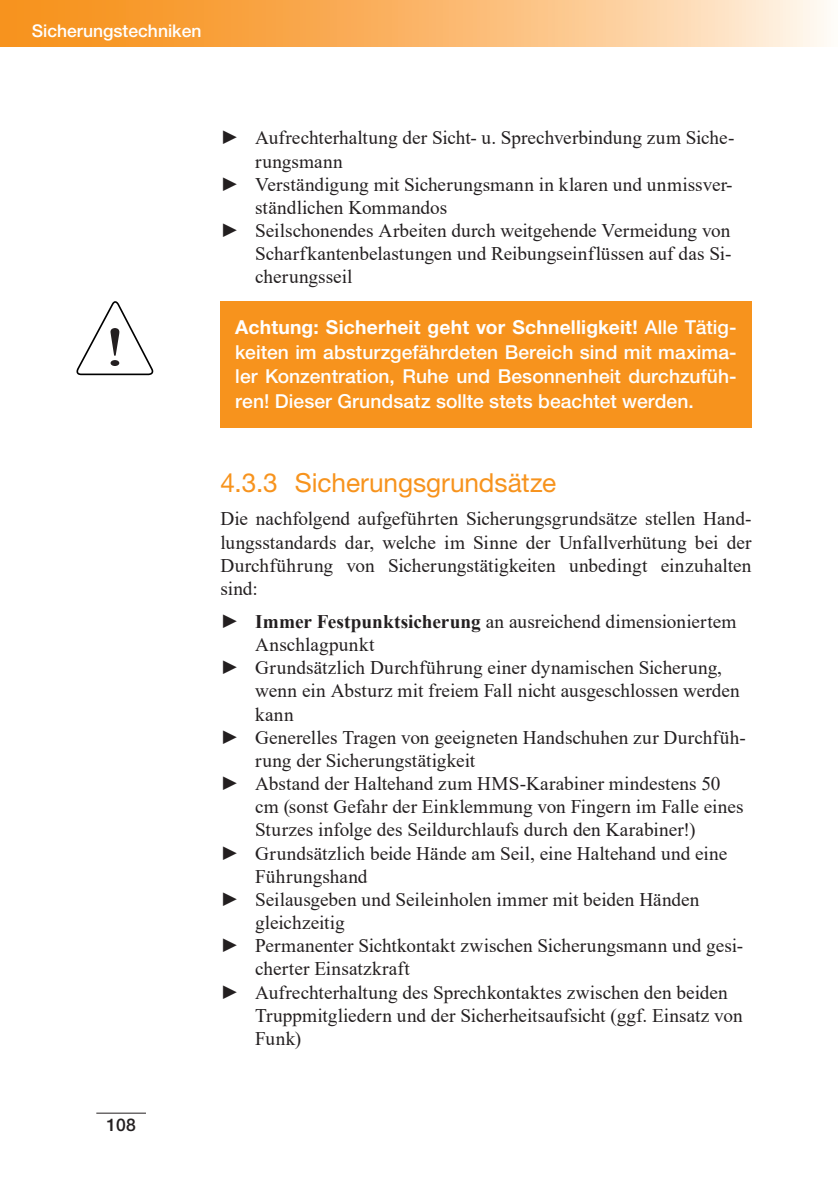
<style>
.page{position:relative;width:838px;height:1185px;background:#fff}
.page>*{position:absolute;margin:0;border:0;box-sizing:border-box;transform-origin:0 0}
.t1{font:54.95px "Times New Roman";color:#231f20;scale:1.47 1}
.t2{font:26.25px "Helvetica Neue LT Std";letter-spacing:-.005em;color:#f7931d}
.t3{font:19.25px/23.1px "Times New Roman";color:#231f20;text-align:justify}
.t4{font:500 19.25px/24.5px "Helvetica Neue LT Std";letter-spacing:.005em;color:#fff;text-align:justify}
.t5{font:500 17.5px "Helvetica Neue LT Std";color:#fff}
.t6{font:500 17.5px "Helvetica Neue LT Std";color:#231f20}
.s1{font-weight:700}
</style>
<div class="page">
<hr style="left:96px;top:1112px;width:50px;height:1px;background:#231f20">
<svg style="left:0;top:0;width:827px;height:47px;background:#fab970"></svg>
<div style="left:220px;top:301px;width:531px;height:127px;background:#f7931d"></div>
<svg style="left:76px;top:301px;width:77px;height:74px"></svg>
<p class="t5" style="left:32px;top:20px;width:171px">Sicherungstechniken</p>
<h1 class="t1" style="left:101px;top:310px;width:20px">!</h1>
<p class="t6" style="left:106px;top:1114px;width:31px">108</p>
<p class="t3" style="left:220px;top:126px;width:515px">► Aufrechterhaltung der Sicht- u. Sprechverbindung zum Siche-</p>
<p class="t3" style="left:255px;top:149px;width:89px">rungsmann</p>
<p class="t3" style="left:220px;top:172px;width:513px">► Verständigung mit Sicherungsmann in klaren und unmissver-</p>
<p class="t3" style="left:255px;top:195px;width:193px">ständlichen Kommandos</p>
<p class="t3" style="left:220px;top:218px;width:511px">► Seilschonendes Arbeiten durch weitgehende Vermeidung von</p>
<p class="t3" style="left:255px;top:242px;width:477px">Scharfkantenbelastungen und Reibungseinflüssen auf das Si-</p>
<p class="t3" style="left:255px;top:265px;width:99px">cherungsseil</p>
<p class="t4" style="left:235px;top:315px;width:503px"><span class="s1">Achtung: Sicherheit geht vor Schnelligkeit!</span> Alle Tätig&shy;keiten im absturzgefährdeten Bereich sind mit maxima&shy;ler Konzentration, Ruhe und Besonnenheit durchzufüh&shy;ren! Dieser Grundsatz sollte stets beachtet werden.</p>
<h2 class="t2" style="left:220px;top:467px;width:337px">4.3.3 Sicherungsgrundsätze</h2>
<p class="t3" style="left:220px;top:507px;width:532px">Die nachfolgend aufgeführten Sicherungsgrundsätze stellen Hand&shy;lungsstandards dar, welche im Sinne der Unfallverhütung bei der Durchführung von Sicherungstätigkeiten unbedingt einzuhalten sind:</p>
<p class="t3" style="left:220px;top:609px;width:517px">► <span class="s1">Immer Festpunktsicherung</span> an ausreichend dimensioniertem</p>
<p class="t3" style="left:255px;top:632px;width:121px">Anschlagpunkt</p>
<p class="t3" style="left:220px;top:655px;width:503px">► Grundsätzlich Durchführung einer dynamischen Sicherung,</p>
<p class="t3" style="left:255px;top:679px;width:486px">wenn ein Absturz mit freiem Fall nicht ausgeschlossen werden</p>
<p class="t3" style="left:255px;top:702px;width:40px">kann</p>
<p class="t3" style="left:220px;top:725px;width:527px">► Generelles Tragen von geeigneten Handschuhen zur Durchfüh-</p>
<p class="t3" style="left:255px;top:748px;width:221px">rung der Sicherungstätigkeit</p>
<p class="t3" style="left:220px;top:771px;width:501px">► Abstand der Haltehand zum HMS-Karabiner mindestens 50</p>
<p class="t3" style="left:255px;top:794px;width:490px">cm (sonst Gefahr der Einklemmung von Fingern im Falle eines</p>
<p class="t3" style="left:255px;top:818px;width:442px">Sturzes infolge des Seildurchlaufs durch den Karabiner!)</p>
<p class="t3" style="left:220px;top:841px;width:508px">► Grundsätzlich beide Hände am Seil, eine Haltehand und eine</p>
<p class="t3" style="left:255px;top:864px;width:114px">Führungshand</p>
<p class="t3" style="left:220px;top:887px;width:480px">► Seilausgeben und Seileinholen immer mit beiden Händen</p>
<p class="t3" style="left:255px;top:910px;width:91px">gleichzeitig</p>
<p class="t3" style="left:220px;top:933px;width:524px">► Permanenter Sichtkontakt zwischen Sicherungsmann und gesi-</p>
<p class="t3" style="left:255px;top:957px;width:156px">cherter Einsatzkraft</p>
<p class="t3" style="left:220px;top:980px;width:509px">► Aufrechterhaltung des Sprechkontaktes zwischen den beiden</p>
<p class="t3" style="left:255px;top:1003px;width:489px">Truppmitgliedern und der Sicherheitsaufsicht (ggf. Einsatz von</p>
<p class="t3" style="left:255px;top:1026px;width:47px">Funk)</p>
</div>
